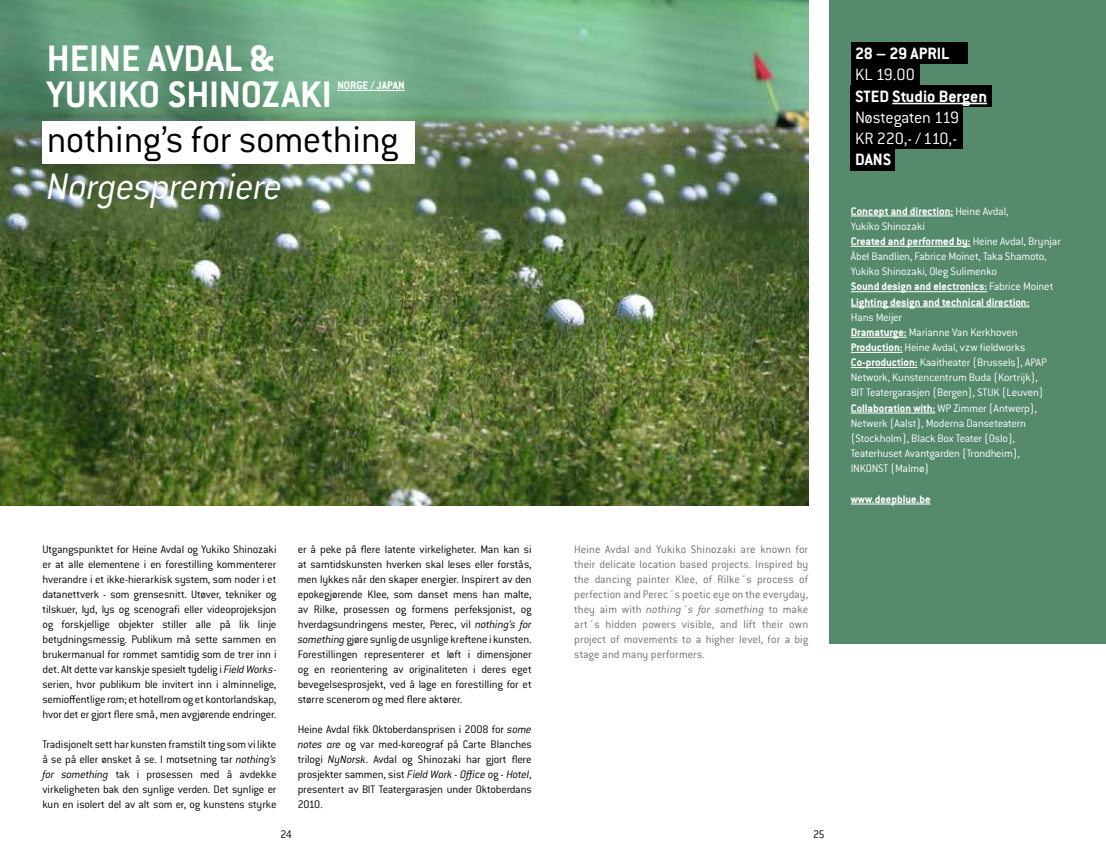
<style>
.page{position:relative;width:1106px;height:851px;background:#fff}
.page>*{position:absolute;margin:0;border:0;box-sizing:border-box;transform-origin:0 0}
.t1{font:700 40.5px "Conduit ITC Pro";color:#fff}
.t2{font:300 40.5px "Conduit ITC Pro";letter-spacing:-.015em;color:#000}
.t3{font:italic 300 40.5px "Conduit ITC Std";letter-spacing:-.015em;color:#fff}
.t4{font:300 18px/21px "Conduit ITC Pro";letter-spacing:-.02em;color:#fff}
.t5{font:700 18px "Conduit ITC Pro";color:#fff}
.t6{font:300 12px/15px "Conduit ITC Pro";letter-spacing:-.015em;color:#000;text-align:justify}
.t7{font:300 12px/15.1px "Conduit ITC Pro";letter-spacing:-.015em;color:#fff}
.t8{font:300 12px/15px "Conduit ITC Pro";letter-spacing:.005em;color:#6d6e71;text-align:justify}
.t9{font:italic 300 12px "Conduit ITC Std";letter-spacing:.005em;color:#6d6e71}
.t10{font:700 12px "Conduit ITC Pro";color:#fff}
.s1{font-family:"Conduit ITC Std";font-style:italic}
.s2{font-family:"Conduit ITC Pro";font-style:normal}
.s3{font-weight:700}
</style>
<div class="page">
<img style="left:0;top:0;width:808px;height:505px">
<div style="left:829px;top:0;width:277px;height:643px;background:#558a6c"></div>
<div style="left:850px;top:43px;width:117px;height:21px;background:#000"></div>
<div style="left:850px;top:64px;width:69px;height:21px;background:#000"></div>
<div style="left:850px;top:106px;width:112px;height:22px;background:#000"></div>
<div style="left:850px;top:85px;width:142px;height:21px;background:#000"></div>
<div style="left:850px;top:128px;width:112px;height:21px;background:#000"></div>
<div style="left:850px;top:149px;width:45px;height:21px;background:#000"></div>
<hr style="left:892px;top:103px;width:95px;height:1px;background:#fff">
<hr style="left:850px;top:215px;width:103px;height:1px;background:#fff">
<hr style="left:850px;top:246px;width:120px;height:1px;background:#fff">
<hr style="left:850px;top:291px;width:137px;height:1px;background:#fff">
<hr style="left:850px;top:306px;width:179px;height:1px;background:#fff">
<hr style="left:850px;top:336px;width:56px;height:2px;background:#fff">
<hr style="left:850px;top:352px;width:52px;height:1px;background:#fff">
<hr style="left:850px;top:367px;width:67px;height:1px;background:#fff">
<hr style="left:850px;top:412px;width:85px;height:1px;background:#fff">
<hr style="left:850px;top:503px;width:80px;height:1px;background:#fff">
<div style="left:43px;top:121px;width:372px;height:43px;background:#fff"></div>
<hr style="left:337px;top:90px;width:68px;height:1px;background:#fff">
<h1 class="t1" style="left:47px;top:35px;width:41px">Heine</h1>
<h1 class="t1" style="left:148px;top:35px;width:38px">Avdal</h1>
<h1 class="t1" style="left:249px;top:35px;width:26px">&amp;</h1>
<h1 class="t1" style="left:47px;top:71px;width:38px">Yukiko</h1>
<h1 class="t1" style="left:167px;top:71px;width:38px">Shino</h1>
<h1 class="t1" style="left:262px;top:71px;width:37px">zaki</h1>
<p class="t10" style="left:337px;top:78px;width:69px">NORGE / JAPAN</p>
<h1 class="t2" style="left:47px;top:118px;width:353px">nothing’s for something</h1>
<h1 class="t3" style="left:47px;top:162px;width:237px">Norgespremiere</h1>
<p class="t6" style="left:43px;top:541px;width:235px">Utgangspunktet for Heine Avdal og Yukiko Shinozaki er at alle elementene i en forestilling kommenterer hverandre i et ikke-hierarkisk system, som noder i et datanettverk - som grensesnitt. Utøver, tekniker og tilskuer, lyd, lys og scenografi eller videoprojeksjon og forskjellige objekter stiller alle på lik linje betydningsmessig. Publikum må sette sammen en brukermanual for rommet samtidig som de trer inn i det. Alt dette var kanskje spesielt tydelig i <span class="s1">Field Works&shy;</span>serien, hvor publikum ble invitert inn i alminnelige, semioffentlige rom; et hotellrom og et kontorlandskap, hvor det er gjort flere små, men avgjørende endringer.</p>
<p class="t6" style="left:43px;top:736px;width:235px">Tradisjonelt sett har kunsten framstilt ting som vi likte å se på eller ønsket å se. I motsetning tar <span class="s1">nothing’s for something</span> tak i prosessen med å avdekke virkeligheten bak den synlige verden. Det synlige er kun en isolert del av alt som er, og kunstens styrke</p>
<p class="t6" style="left:298px;top:541px;width:235px">er å peke på flere latente virkeligheter. Man kan si at samtidskunsten hverken skal leses eller forstås, men lykkes når den skaper energier. Inspirert av den epokegjørende Klee, som danset mens han malte, av Rilke, prosessen og formens perfeksjonist, og hverdagsundringens mester, Perec, vil <span class="s1">nothing’s for something</span> gjøre synlig de usynlige kreftene i kunsten.<br>Forestillingen representerer et løft i dimensjoner og en reorientering av originaliteten i deres eget bevegelsesprosjekt, ved å lage en forestilling for et større scenerom og med flere aktører.</p>
<p class="t6" style="left:298px;top:721px;width:235px">Heine Avdal fikk Oktoberdansprisen i 2008 for <span class="s1">some notes are</span> og var med-koreograf på Carte Blanches trilogi <span class="s1">NyNorsk</span>. Avdal og Shinozaki har gjort flere prosjekter sammen, sist <span class="s1">Field Work - Office</span> og <span class="s1">- Hotel</span>, presentert av BIT Teatergarasjen under Oktoberdans 2010.</p>
<p class="t8" style="left:574px;top:541px;width:235px">Heine Avdal and Yukiko Shinozaki are known for their delicate location based projects. Inspired by the dancing painter Klee, of Rilke´s process of perfection and Perec´s poetic eye on the everyday,</p>
<p class="t9" style="left:574px;top:602px;width:235px"><span class="s2">they aim with</span> nothing´s for something <span class="s2">to make</span></p>
<p class="t8" style="left:574px;top:616px;width:235px">art´s hidden powers visible, and lift their own project of movements to a higher level, for a big stage and many performers.</p>
<p class="t6" style="left:280px;top:826px;width:13px">24</p>
<p class="t6" style="left:813px;top:826px;width:13px">25</p>
<h2 class="t5" style="left:855px;top:43px;width:96px">28 – 29 APRIL</h2>
<h2 class="t4" style="left:855px;top:64px;width:61px">KL 19.00</h2>
<h2 class="t5" style="left:855px;top:85px;width:134px">STED Studio Bergen</h2>
<h2 class="t4" style="left:855px;top:106px;width:106px">Nøstegaten 119<br>KR 220,- / 110,-</h2>
<h2 class="t5" style="left:855px;top:148px;width:38px">DANS</h2>
<p class="t7" style="left:850px;top:203px;width:212px"><span class="s3">Concept and direction:</span> Heine Avdal,<br>Yukiko Shinozaki<br><span class="s3">Created and performed by:</span> Heine Avdal, Brynjar Åbel Bandlien, Fabrice Moinet, Taka Shamoto, Yukiko Shinozaki, Oleg Sulimenko<br><span class="s3">Sound design and electronics:</span> Fabrice Moinet <span class="s3">Lighting design and technical direction:</span></p>
<p class="t7" style="left:850px;top:309px;width:198px">Hans Meijer<br><span class="s3">Dramaturge:</span> Marianne Van Kerkhoven <span class="s3">Production:</span> Heine Avdal, vzw fieldworks <span class="s3">Co-production:</span> Kaaitheater (Brussels), APAP Network, Kunstencentrum Buda (Kortrijk), BIT Teatergarasjen (Bergen), STUK (Leuven)<br><span class="s3">Collaboration with:</span> WP Zimmer (Antwerp), Netwerk (Aalst), Moderna Danseteatern (Stockholm), Black Box Teater (Oslo), Teaterhuset Avantgarden (Trondheim), INKONST (Malmø)</p>
<p class="t10" style="left:850px;top:491px;width:81px">www.deepblue.be</p>
</div>
